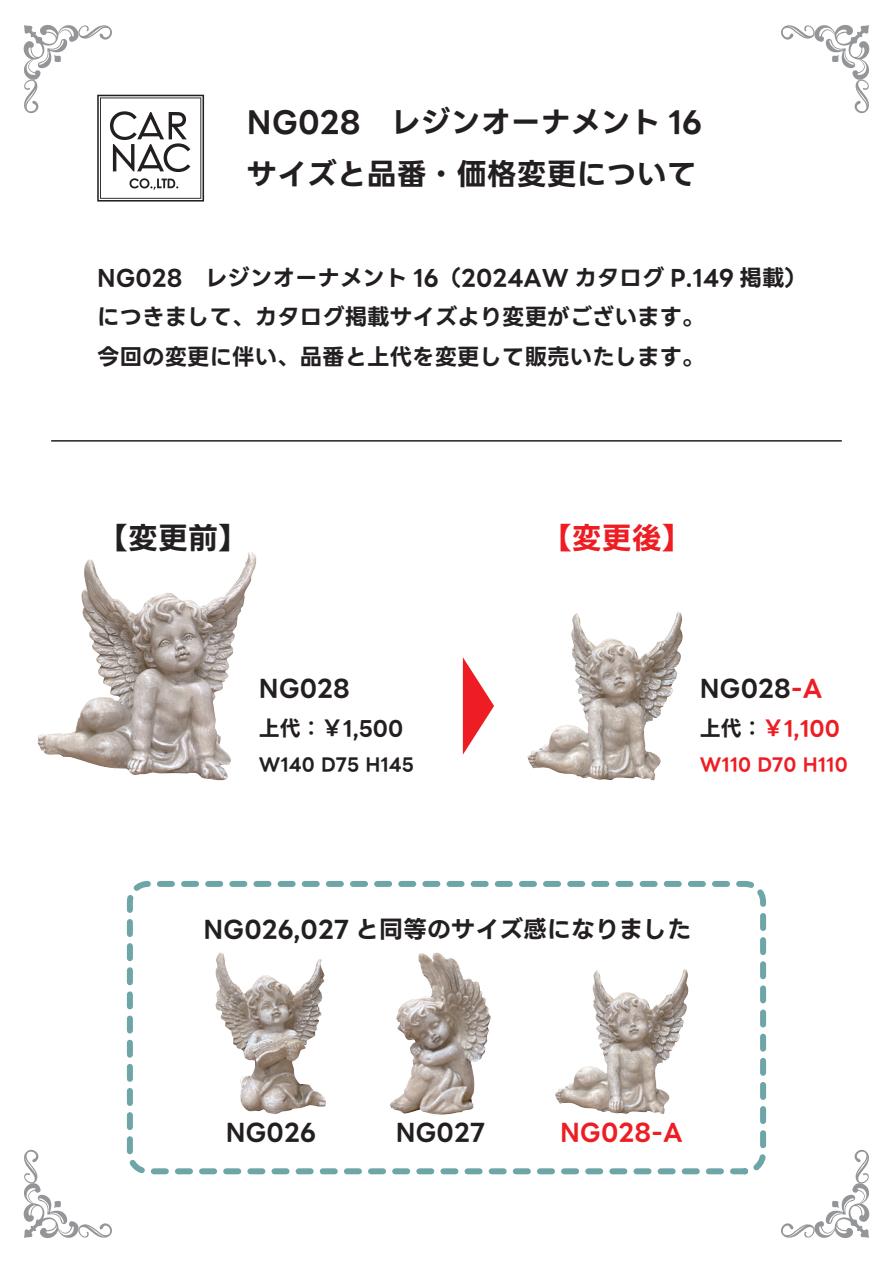
<style>
.page{position:relative;width:893px;height:1263px;background:#fff}
.page>*{position:absolute;margin:0;border:0;box-sizing:border-box;transform-origin:0 0}
.t1{font:700 30px/52.5px "LINE Seed JP TTF";color:#231f20}
.t2{font:700 30px "LINE Seed JP TTF";color:#ee1d23}
.t3{font:700 24px "LINE Seed JP TTF";color:#231f20}
.t4{font:700 24px "LINE Seed JP TTF";color:#ee1d23}
.t5{font:700 22.5px/39.3px "LINE Seed JP TTF";color:#231f20}
.t6{font:700 21px "LINE Seed JP TTF";color:#231f20}
.t7{font:700 21px "LINE Seed JP TTF";color:#ee1d23}
.t8{font:700 18px "LINE Seed JP TTF";color:#231f20}
.t9{font:700 18px "LINE Seed JP TTF";color:#ee1d23}
.s1{color:#ee1d23}
.s2{color:#231f20}
</style>
<div class="page">
<img style="left:527px;top:613px;width:148px;height:164px">
<img style="left:37px;top:552px;width:212px;height:228px">
<svg style="left:463px;top:657px;width:31px;height:98px"></svg>
<img style="left:390px;top:952px;width:85px;height:163px">
<img style="left:215px;top:952px;width:111px;height:162px">
<img style="left:555px;top:970px;width:127px;height:140px">
<div style="left:127px;top:881px;width:639px;height:293px;border:6px dashed #6ea5a7;border-radius:18px"></div>
<hr style="left:51px;top:440px;width:791px;height:2px;background:#231f20">
<svg style="left:781px;top:1149px;width:89px;height:89px"></svg>
<svg style="left:23px;top:1149px;width:89px;height:89px"></svg>
<svg style="left:23px;top:25px;width:181px;height:177px"></svg>
<svg style="left:781px;top:25px;width:89px;height:89px"></svg>
<h1 class="t1" style="left:247px;top:96px;width:457px">NG028　レジンオーナメント 16サイズと品番・価格変更について</h1>
<p class="t5" style="left:97px;top:259px;width:711px">NG028　レジンオーナメント 16（2024AW カタログ P.149 掲載）につきまして、カタログ掲載サイズより変更がございます。<br>今回の変更に伴い、品番と上代を変更して販売いたします。</p>
<h1 class="t1" style="left:98px;top:512px;width:151px">【変更前】</h1>
<h1 class="t2" style="left:542px;top:521px;width:151px">【変更後】</h1>
<p class="t3" style="left:259px;top:675px;width:93px">NG028</p>
<p class="t6" style="left:259px;top:717px;width:146px">上代：￥1,500</p>
<p class="t8" style="left:259px;top:754px;width:156px">W140 D75 H145</p>
<p class="t3" style="left:700px;top:675px;width:124px">NG028<span class="s1">-A</span></p>
<p class="t7" style="left:700px;top:717px;width:142px"><span class="s2">上代：</span>￥1,100</p>
<p class="t9" style="left:700px;top:754px;width:149px">W110 D70 H110</p>
<p class="t3" style="left:203px;top:916px;width:489px">NG026,027 と同等のサイズ感になりました</p>
<p class="t3" style="left:226px;top:1118px;width:92px">NG026</p>
<p class="t3" style="left:396px;top:1118px;width:91px">NG027</p>
<p class="t4" style="left:560px;top:1118px;width:124px">NG028-A</p>
</div>
